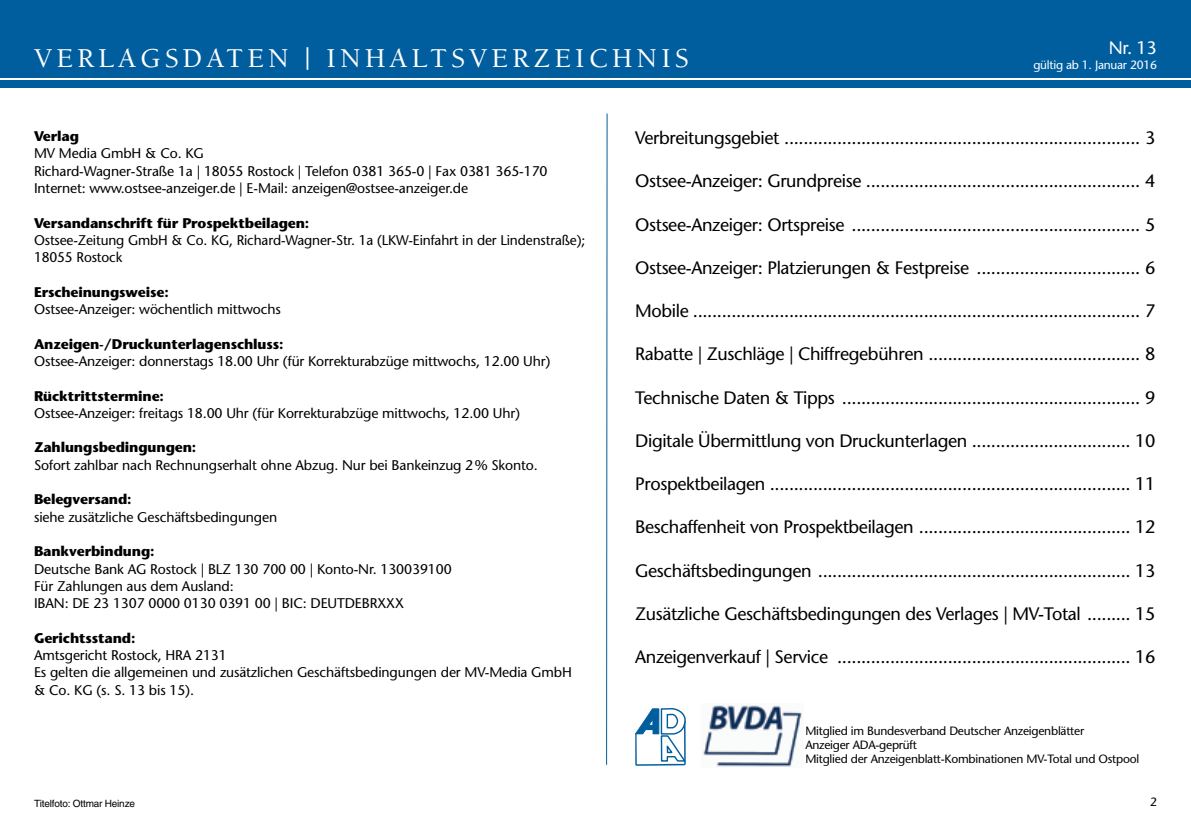
<style>
.page{position:relative;width:1191px;height:840px;background:#fff}
.page>*{position:absolute;margin:0;border:0;box-sizing:border-box;transform-origin:0 0}
.t1{font:500 28px "Berkeley";letter-spacing:.15em;color:#fff}
.t2{font:18px "Stone Sans";letter-spacing:-.02em;color:#000}
.t3{font:18px "Stone Sans";color:#fff}
.t4{font:14px/17.2px "Stone Sans";letter-spacing:-.01em;color:#000}
.t5{font:700 14px "Stone Sans";letter-spacing:-.01em;color:#000}
.t6{font:12px/14.4px "Stone Sans";letter-spacing:-.02em;color:#000}
.t7{font:12px "Stone Sans";letter-spacing:-.02em;color:#fff}
.t8{font:10px "Helvetica";letter-spacing:-.02em;color:#000}
</style>
<div class="page">
<div style="left:0;top:0;width:1191px;height:88px;background:#005e9e"></div>
<hr style="left:0;top:78px;width:1191px;height:2px;background:#fff">
<svg style="left:635px;top:708px;width:51px;height:57px"></svg>
<img style="left:703px;top:705px;width:99px;height:62px">
<hr style="left:606px;top:113px;width:1px;height:651px;background:#005e9e">
<h1 class="t1" style="left:34px;top:44px;width:656px">VERLAGSDATEN | INHALTSVERZEICH NIS</h1>
<p class="t3" style="left:1108px;top:37px;width:50px">Nr. 13</p>
<p class="t7" style="left:1033px;top:57px;width:125px">gültig ab 1. Januar 2016</p>
<p class="t5" style="left:34px;top:128px;width:46px">Verlag</p>
<p class="t4" style="left:34px;top:145px;width:515px">MV Media GmbH &amp; Co. KG<br>Richard-Wagner-Straße 1a | 18055 Rostock | Telefon 0381 365-0 | Fax 0381 365-170<br>Internet: www.ostsee-anzeiger.de | E-Mail: anzeigen@ostsee-anzeiger.de</p>
<p class="t5" style="left:34px;top:214px;width:277px">Versandanschrift für Prospektbeilagen:</p>
<p class="t4" style="left:34px;top:231px;width:553px">Ostsee-Zeitung GmbH &amp; Co. KG, Richard-Wagner-Str. 1a (LKW-Einfahrt in der Lindenstraße);<br>18055 Rostock</p>
<p class="t5" style="left:34px;top:283px;width:136px">Erscheinungsweise:</p>
<p class="t4" style="left:34px;top:300px;width:248px">Ostsee-Anzeiger: wöchentlich mittwochs</p>
<p class="t5" style="left:34px;top:335px;width:251px">Anzeigen-/Druckunterlagenschluss:</p>
<p class="t4" style="left:34px;top:352px;width:518px">Ostsee-Anzeiger: donnerstags 18.00 Uhr (für Korrekturabzüge mittwochs, 12.00 Uhr)</p>
<p class="t5" style="left:34px;top:387px;width:131px">Rücktrittstermine:</p>
<p class="t4" style="left:34px;top:404px;width:487px">Ostsee-Anzeiger: freitags 18.00 Uhr (für Korrekturabzüge mittwochs, 12.00 Uhr)</p>
<p class="t5" style="left:34px;top:439px;width:164px">Zahlungsbedingungen:</p>
<p class="t4" style="left:34px;top:456px;width:505px">Sofort zahlbar nach Rechnungserhalt ohne Abzug. Nur bei Bankeinzug 2% Skonto.</p>
<p class="t5" style="left:34px;top:491px;width:99px">Belegversand:</p>
<p class="t4" style="left:34px;top:508px;width:245px">siehe zusätzliche Geschäftsbedingungen</p>
<p class="t5" style="left:34px;top:542px;width:122px">Bankverbindung:</p>
<p class="t4" style="left:34px;top:559px;width:419px">Deutsche Bank AG Rostock | BLZ 130 700 00 | Konto-Nr. 130039100<br>Für Zahlungen aus dem Ausland:<br>IBAN: DE 23 1307 0000 0130 0391 00 | BIC: DEUTDEBRXXX</p>
<p class="t5" style="left:34px;top:629px;width:103px">Gerichtsstand:</p>
<p class="t4" style="left:34px;top:646px;width:539px">Amtsgericht Rostock, HRA 2131<br>Es gelten die allgemeinen und zusätzlichen Geschäftsbedingungen der MV-Media GmbH &amp; Co. KG (s. S. 13 bis 15).</p>
<p class="t8" style="left:34px;top:796px;width:102px">Titelfoto: Ottmar Heinze</p>
<p class="t2" style="left:635px;top:127px;width:522px">Verbreitungsgebiet .......................................................................... 3</p>
<p class="t2" style="left:635px;top:170px;width:522px">Ostsee-Anzeiger: Grundpreise ......................................................... 4</p>
<p class="t2" style="left:635px;top:213px;width:522px">Ostsee-Anzeiger: Ortspreise ............................................................ 5</p>
<p class="t2" style="left:635px;top:257px;width:522px">Ostsee-Anzeiger: Platzierungen &amp; Festpreise .................................. 6</p>
<p class="t2" style="left:635px;top:300px;width:522px">Mobile ............................................................................................. 7</p>
<p class="t2" style="left:635px;top:343px;width:522px">Rabatte | Zuschläge | Chiffregebühren ............................................ 8</p>
<p class="t2" style="left:635px;top:386px;width:522px">Technische Daten &amp; Tipps .............................................................. 9</p>
<p class="t2" style="left:635px;top:429px;width:522px">Digitale Übermittlung von Druckunterlagen ................................. 10</p>
<p class="t2" style="left:635px;top:473px;width:522px">Prospektbeilagen ........................................................................... 11</p>
<p class="t2" style="left:635px;top:516px;width:522px">Beschaffenheit von Prospektbeilagen ............................................ 12</p>
<p class="t2" style="left:635px;top:559px;width:522px">Geschäftsbedingungen ................................................................. 13</p>
<p class="t2" style="left:635px;top:602px;width:522px">Zusätzliche Geschäftsbedingungen des Verlages | MV-Total ......... 15</p>
<p class="t2" style="left:635px;top:645px;width:522px">Anzeigenverkauf | Service ............................................................. 16</p>
<p class="t6" style="left:805px;top:722px;width:335px">Mitglied im Bundesverband Deutscher Anzeigenblätter<br>Anzeiger ADA-geprüft<br>Mitglied der Anzeigenblatt-Kombinationen MV-Total und Ostpool</p>
<p class="t6" style="left:1150px;top:794px;width:8px">2</p>
</div>
